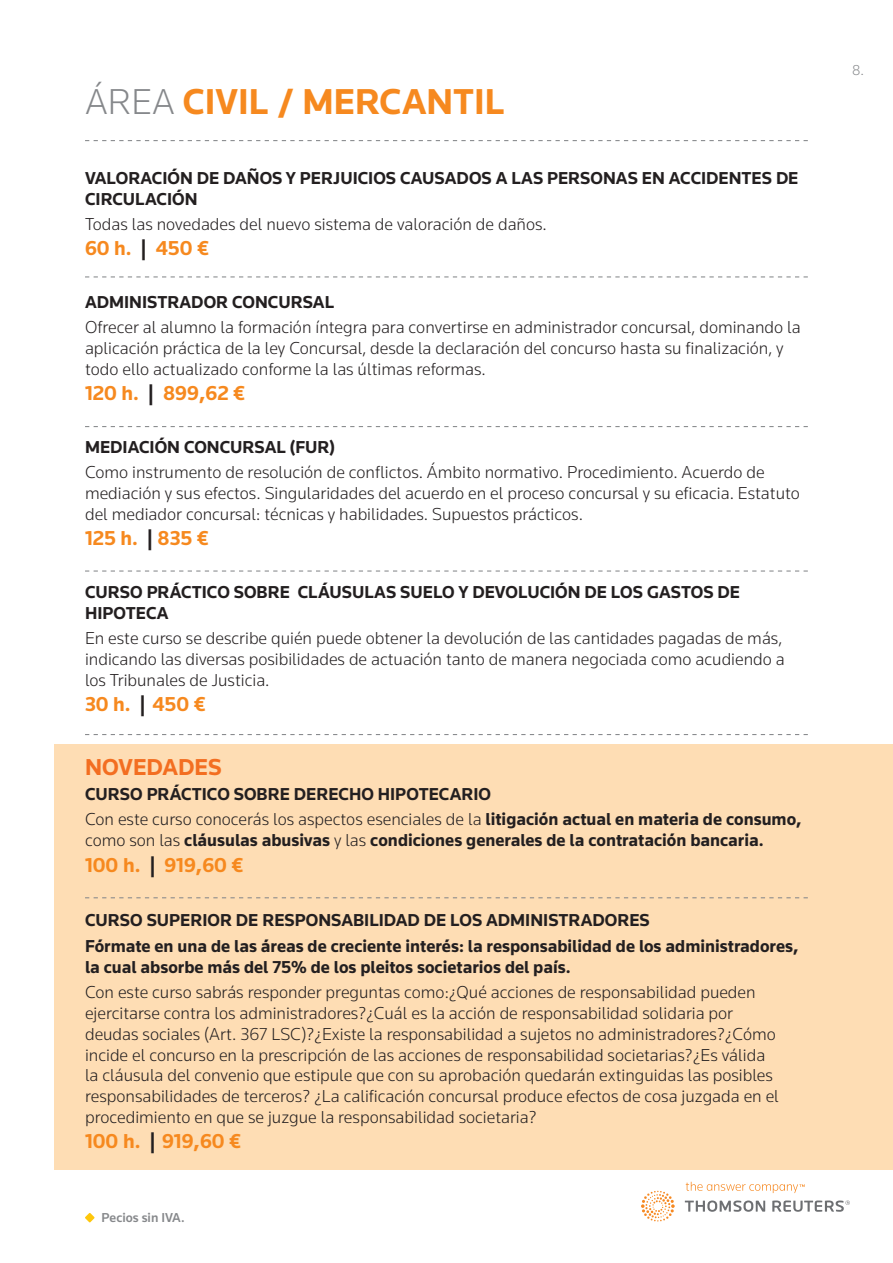
<style>
.page{position:relative;width:893px;height:1263px;background:#fff}
.page>*{position:absolute;margin:0;border:0;box-sizing:border-box;transform-origin:0 0}
.t1{font:700 37.35px "Knowledge";color:#f6891f}
.t2{font:700 23.85px "Knowledge";color:#f36e21}
.t3{font:700 20.85px "Knowledge";color:#f6891f}
.t4{font:300 18px/21px "Knowledge";color:#231f20}
.t5{font:700 18px/21px "Knowledge";color:#231f20}
.t6{font:300 15px "Knowledge";color:#86888b}
.t7{font:500 13.5px "Knowledge";color:#86888b}
.s1{font-weight:300;color:#86888b}
.s2{color:#231f20}
.s3{font-weight:300}
</style>
<div class="page">
<svg style="left:85px;top:1213px;width:9px;height:9px"></svg>
<svg style="left:641px;top:1182px;width:209px;height:39px"></svg>
<svg style="left:85px;top:140px;width:723px;height:1px"></svg>
<div style="left:54px;top:744px;width:839px;height:426px;background:#feddb4"></div>
<svg style="left:85px;top:276px;width:723px;height:1px"></svg>
<svg style="left:85px;top:426px;width:723px;height:1px"></svg>
<svg style="left:85px;top:570px;width:723px;height:2px"></svg>
<svg style="left:85px;top:734px;width:723px;height:1px"></svg>
<svg style="left:85px;top:897px;width:723px;height:1px"></svg>
<h1 class="t1" style="left:85px;top:79px;width:421px"><span class="s1">ÁREA</span> CIVIL / MERCANTIL</h1>
<p class="t5" style="left:85px;top:167px;width:715px">VALORACIÓN DE DAÑOS Y PERJUICIOS CAUSADOS A LAS PERSONAS EN ACCIDENTES DE<br>CIRCULACIÓN</p>
<p class="t4" style="left:85px;top:213px;width:463px">Todas las novedades del nuevo sistema de valoración de daños.</p>
<p class="t3" style="left:85px;top:235px;width:126px">60 h. <span class="s2">|</span> 450 €</p>
<p class="t5" style="left:85px;top:291px;width:251px">ADMINISTRADOR CONCURSAL</p>
<p class="t4" style="left:85px;top:316px;width:717px">Ofrecer al alumno la formación íntegra para convertirse en administrador concursal, dominando la aplicación práctica de la ley Concursal, desde la declaración del concurso hasta su finalización, y todo ello actualizado conforme la las últimas reformas.</p>
<p class="t3" style="left:85px;top:380px;width:162px">120 h. <span class="s2">|</span> 899,62 €</p>
<p class="t5" style="left:85px;top:436px;width:252px">MEDIACIÓN CONCURSAL (FUR)</p>
<p class="t4" style="left:85px;top:461px;width:716px">Como instrumento de resolución de conflictos. Ámbito normativo. Procedimiento. Acuerdo de mediación y sus efectos. Singularidades del acuerdo en el proceso concursal y su eficacia. Estatuto del mediador concursal: técnicas y habilidades. Supuestos prácticos.</p>
<p class="t3" style="left:85px;top:525px;width:125px">125 h. <span class="s2">|</span> 835 €</p>
<p class="t5" style="left:85px;top:581px;width:656px">CURSO PRÁCTICO SOBRE CLÁUSULAS SUELO Y DEVOLUCIÓN DE LOS GASTOS DE<br>HIPOTECA</p>
<p class="t4" style="left:85px;top:627px;width:701px">En este curso se describe quién puede obtener la devolución de las cantidades pagadas de más, indicando las diversas posibilidades de actuación tanto de manera negociada como acudiendo a los Tribunales de Justicia.</p>
<p class="t3" style="left:85px;top:691px;width:122px">30 h. <span class="s2">|</span> 450 €</p>
<h2 class="t2" style="left:85px;top:752px;width:138px">NOVEDADES</h2>
<p class="t5" style="left:85px;top:781px;width:718px;line-height:25.2px">CURSO PRÁCTICO SOBRE DERECHO HIPOTECARIO<br><span class="s3">Con este curso conocerás los aspectos esenciales de la</span> litigación actual en materia de consumo,</p>
<p class="t5" style="left:85px;top:829px;width:680px"><span class="s3">como son las</span> cláusulas abusivas <span class="s3">y las</span> condiciones generales de la contratación bancaria.</p>
<p class="t3" style="left:85px;top:852px;width:160px">100 h. <span class="s2">|</span> 919,60 €</p>
<p class="t5" style="left:85px;top:907px;width:715px;line-height:25.2px">CURSO SUPERIOR DE RESPONSABILIDAD DE LOS ADMINISTRADORES<br>Fórmate en una de las áreas de creciente interés: la responsabilidad de los administradores,</p>
<p class="t5" style="left:85px;top:956px;width:487px">la cual absorbe más del 75% de los pleitos societarios del país.</p>
<p class="t4" style="left:85px;top:981px;width:695px">Con este curso sabrás responder preguntas como:¿Qué acciones de responsabilidad pueden ejercitarse contra los administradores?¿Cuál es la acción de responsabilidad solidaria por deudas sociales (Art. 367 LSC)?¿Existe la responsabilidad a sujetos no administradores?¿Cómo incide el concurso en la prescripción de las acciones de responsabilidad societarias?¿Es válida la cláusula del convenio que estipule que con su aprobación quedarán extinguidas las posibles responsabilidades de terceros? ¿La calificación concursal produce efectos de cosa juzgada en el procedimiento en que se juzgue la responsabilidad societaria?</p>
<p class="t3" style="left:85px;top:1128px;width:158px">100 h. <span class="s2">|</span> 919,60 €</p>
<p class="t7" style="left:102px;top:1209px;width:85px">Pecios sin IVA.</p>
<p class="t6" style="left:852px;top:61px;width:13px">8.</p>
</div>
